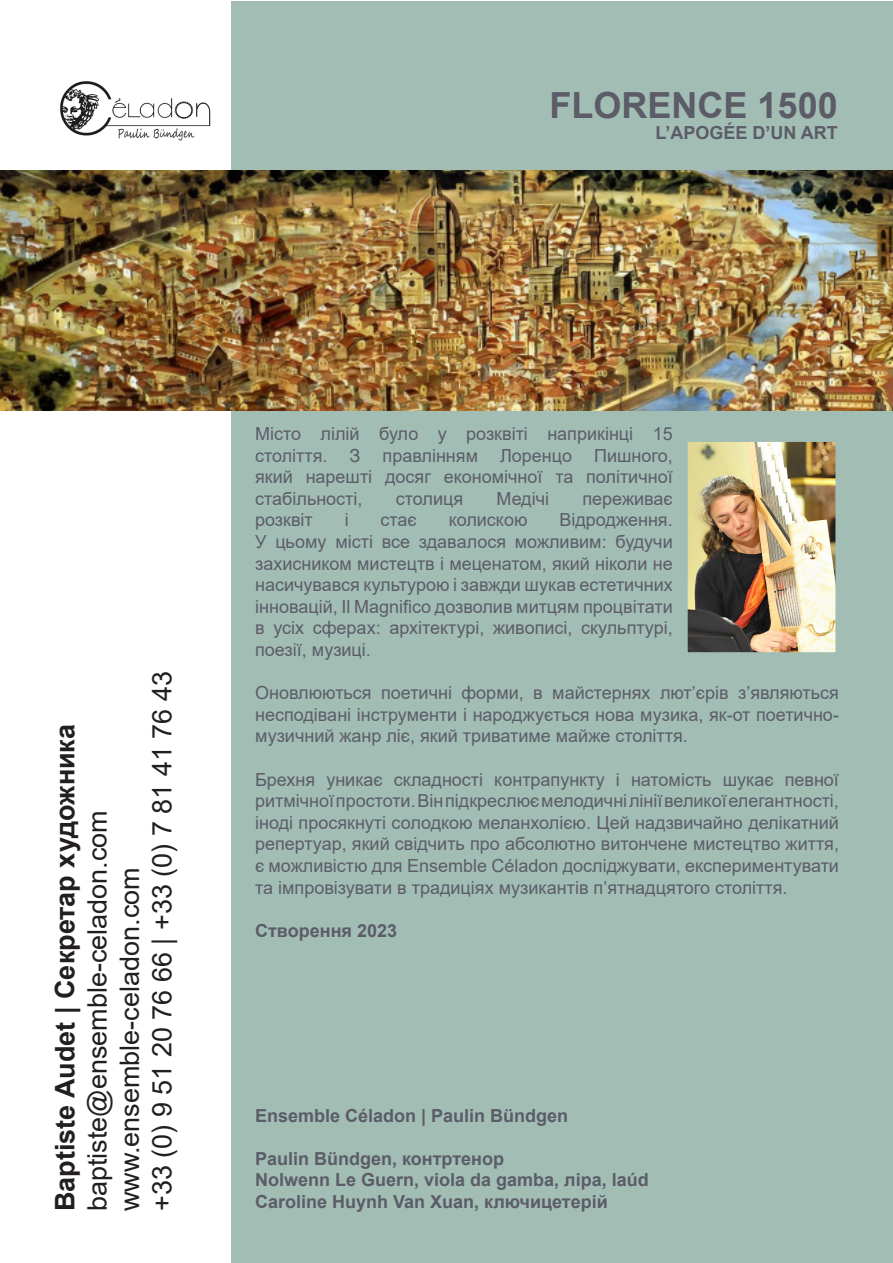
<style>
.page{position:relative;width:893px;height:1263px;background:#fff}
.page>*{position:absolute;margin:0;border:0;box-sizing:border-box;transform-origin:0 0}
.t1{font:700 36px "Arial";color:#5c5c68}
.t2{font:27px/32.4px "Arial";color:#231f20}
.t3{font:700 27px "Arial";color:#231f20}
.t4{font:18px/21.6px "Arial";color:#5c5c68;text-align:justify}
.t5{font:700 18px/21.6px "Arial";color:#5c5c68}
</style>
<div class="page">
<div style="left:232px;top:1px;width:661px;height:1261px;background:#a2beb4"></div>
<img style="left:0;top:170px;width:893px;height:240px">
<img style="left:689px;top:443px;width:145px;height:208px">
<div style="left:673px;top:427px;width:177px;height:240px;border:15px solid #a2beb4"></div>
<img style="left:60px;top:81px;width:151px;height:60px">
<p class="t1" style="left:550px;top:80px;width:290px">FLORENCE 1500</p>
<p class="t5" style="left:655px;top:122px;width:184px">L’APOGÉE D’UN ART</p>
<p class="t2" style="left:113px;top:1211px;width:541px;rotate:-90deg">www.ensemble-celadon.com<br>+33 (0) 9 51 20 76 66 | +33 (0) 7 81 41 76 43</p>
<p class="t3" style="left:46px;top:1211px;width:489px;rotate:-90deg">Baptiste Audet | Секретар художника</p>
<p class="t2" style="left:81px;top:1211px;width:403px;rotate:-90deg">baptiste@ensemble-celadon.com</p>
<p class="t4" style="left:255px;top:423px;width:419px">Місто лілій було у розквіті наприкінці 15 століття. З правлінням Лоренцо Пишного, який нарешті досяг економічної та політичної стабільності,</p>
<p class="t4" style="left:396px;top:488px;width:69px">столиця</p>
<p class="t4" style="left:496px;top:488px;width:54px">Медічі</p>
<p class="t4" style="left:582px;top:488px;width:92px">переживає</p>
<p class="t4" style="left:255px;top:509px;width:419px;text-indent:304px">Відродження.<br>У цьому місті все здавалося можливим: будучи захисником мистецтв і меценатом, який ніколи не насичувався культурою і завжди шукав естетичних інновацій, Il Magnifico дозволив митцям процвітати в усіх сферах: архітектурі, живописі, скульптурі, поезії, музиці.</p>
<p class="t4" style="left:255px;top:682px;width:585px">Оновлюються поетичні форми, в майстернях лют’єрів з’являються несподівані інструменти і народжується нова музика, як-от поетично&shy;музичний жанр ліє, який триватиме майже століття.</p>
<p class="t4" style="left:255px;top:768px;width:585px">Брехня уникає складності контрапункту і натомість шукає певної ритмічної простоти. Він підкреслює мелодичні лінії великої елегантності, іноді просякнуті солодкою меланхолією. Цей надзвичайно делікатний репертуар, який свідчить про абсолютно витончене мистецтво життя, є можливістю для Ensemble Céladon досліджувати, експериментувати та імпровізувати в традиціях музикантів п’ятнадцятого століття.</p>
<p class="t5" style="left:255px;top:920px;width:143px">Створення 2023</p>
<p class="t4" style="left:255px;top:509px;width:59px">розквіт</p>
<p class="t4" style="left:345px;top:509px;width:5px">і</p>
<p class="t4" style="left:381px;top:509px;width:38px">стає</p>
<p class="t4" style="left:449px;top:509px;width:80px">колискою</p>
<p class="t5" style="left:255px;top:1105px;width:315px">Ensemble Céladon | Paulin Bündgen</p>
<p class="t5" style="left:255px;top:1148px;width:395px">Paulin Bündgen, контртенор<br>Nolwenn Le Guern, viola da gamba, ліра, laúd<br>Caroline Huynh Van Xuan, ключицетерій</p>
</div>
